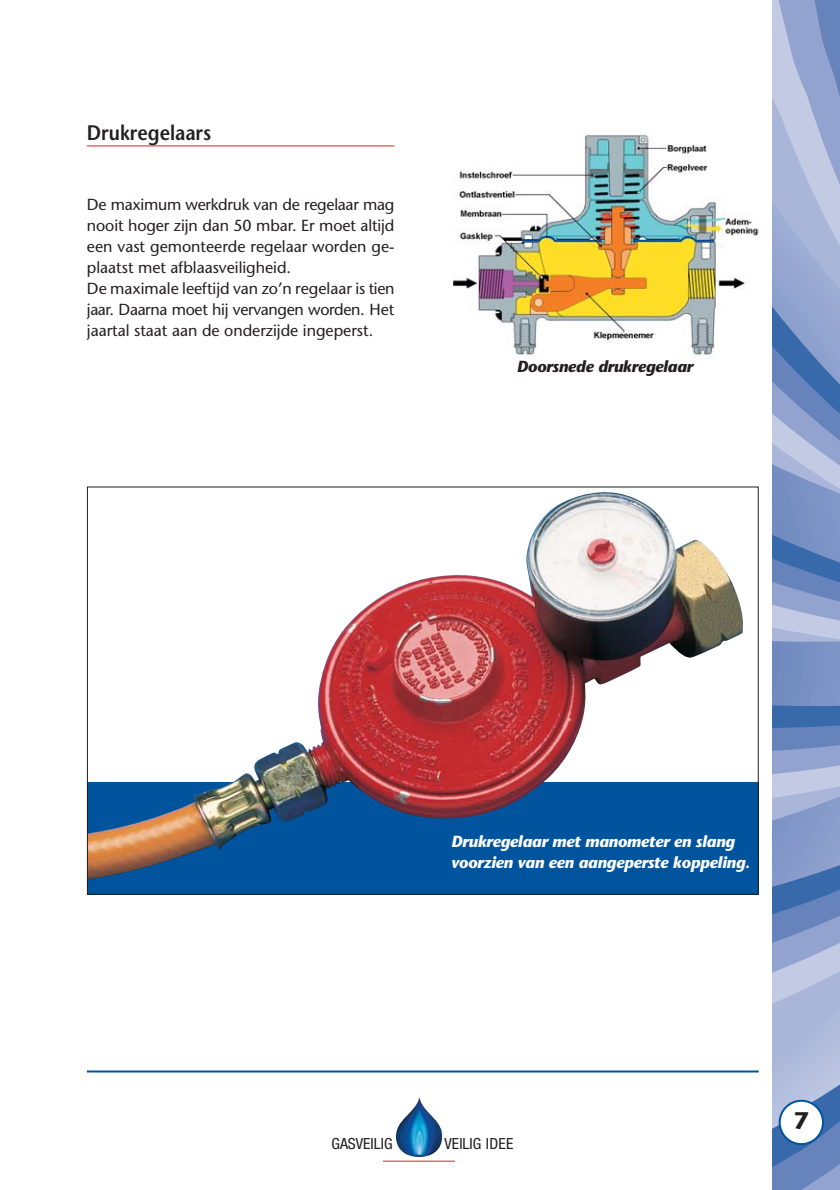
<style>
.page{position:relative;width:840px;height:1190px;background:#fff}
.page>*{position:absolute;margin:0;border:0;box-sizing:border-box;transform-origin:0 0}
.t1{font:700 24px "Stone Sans";color:#231f20}
.t2{font:600 21px "Stone Sans";color:#231f20;scale:.9 1}
.t3{font:16px/21px "Stone Sans";color:#231f20}
.t4{font:italic 700 16px/21px "Stone Sans";letter-spacing:-.02em;color:#fff}
.t5{font:italic 700 16px "Stone Sans";letter-spacing:-.02em;color:#231f20}
.t6{font:condensed 15.4px "Helvetica Neue";color:#231f20;scale:1.04 1}
</style>
<div class="page">
<svg style="left:773px;top:0;width:67px;height:1190px;background:#8ca1cd"></svg>
<div style="left:87px;top:782px;width:672px;height:113px;background:#00549d"></div>
<hr style="left:383px;top:1161px;width:72px;height:1px;background:#d2232a">
<img style="left:396px;top:1097px;width:46px;height:60px">
<hr style="left:87px;top:1070px;width:672px;height:2px;background:#00549d">
<hr style="left:87px;top:145px;width:307px;height:1px;background:#ed1c24">
<img style="left:89px;top:492px;width:654px;height:388px">
<img style="left:453px;top:134px;width:306px;height:222px">
<h2 class="t2" style="left:87px;top:125px;width:140px">Drukregelaars</h2>
<p class="t3" style="left:87px;top:196px;width:309px">De maximum werkdruk van de regelaar mag nooit hoger zijn dan 50 mbar. Er moet altijd een vast gemonteerde regelaar worden ge&shy;plaatst met afblaasveiligheid.<br>De maximale leeftijd van zo’n regelaar is tien jaar. Daarna moet hij vervangen worden. Het jaartal staat aan de onderzijde ingeperst.</p>
<p class="t5" style="left:517px;top:360px;width:178px">Doorsnede drukregelaar</p>
<p class="t4" style="left:451px;top:832px;width:301px">Drukregelaar met manometer en slang voorzien van een aangeperste koppeling.</p>
<p class="t6" style="left:332px;top:1138px;width:60px">GASVEILIG</p>
<p class="t6" style="left:445px;top:1138px;width:68px">VEILIG IDEE</p>
<h1 class="t1" style="left:794px;top:1111px;width:17px">7</h1>
</div>
